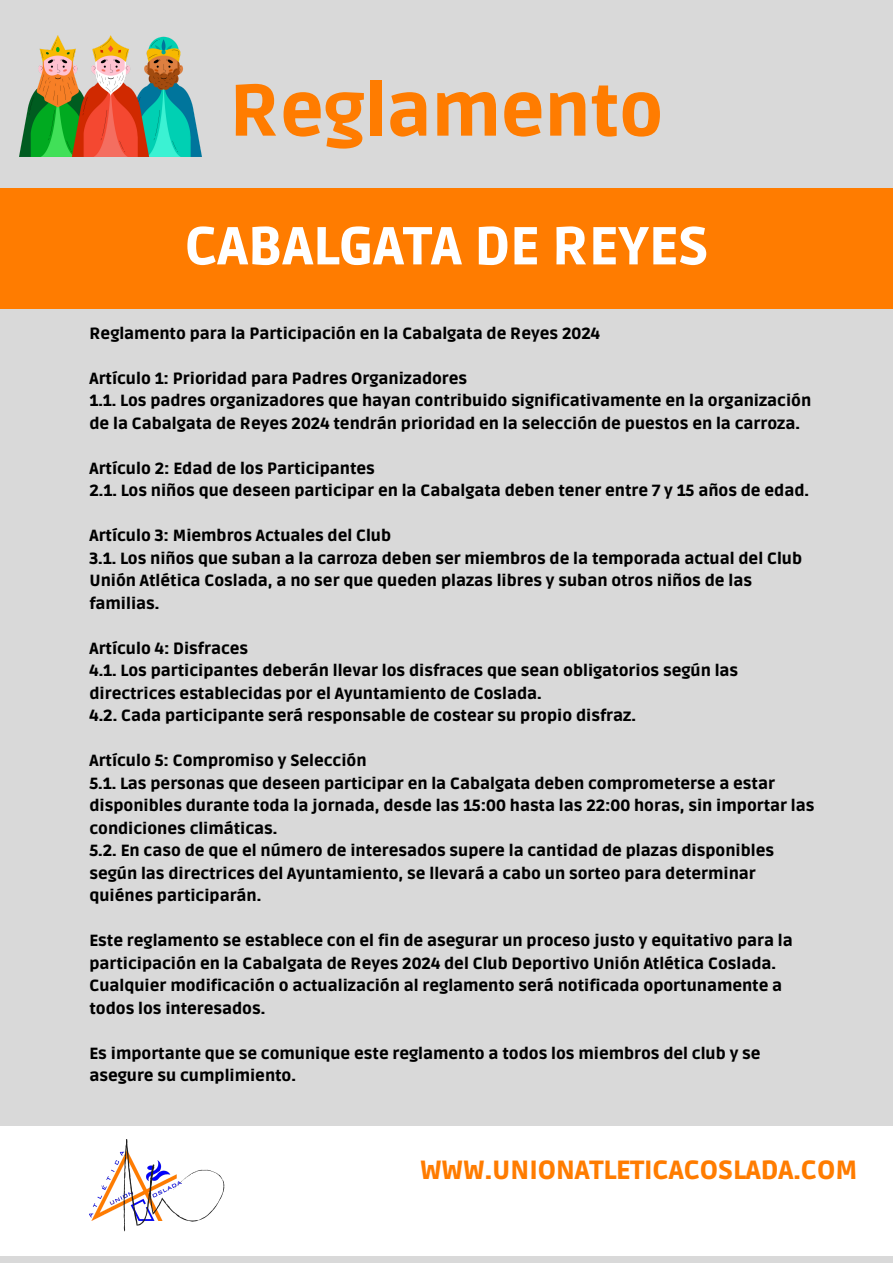
<style>
.page{position:relative;width:893px;height:1263px;background:#d9d9d9}
.page>*{position:absolute;margin:0;border:0;box-sizing:border-box;transform-origin:0 0}
.t1{font:900 72.3px "Ruda";color:#ff7c00}
.t2{font:900 53.03px "Ruda";color:#fff}
.t3{font:900 26.17px "Ruda";color:#ff7c00}
.t4{font:900 16.12px/22.5px "Ruda";color:#000}
</style>
<div class="page">
<div style="left:0;top:188px;width:893px;height:121px;background:#ff7c00"></div>
<div style="left:0;top:1126px;width:893px;height:129px;background:#fff"></div>
<img style="left:89px;top:1151px;width:35px;height:70px">
<img style="left:20px;top:35px;width:182px;height:122px">
<svg style="left:124px;top:1139px;width:100px;height:93px"></svg>
<p class="t1" style="left:230px;top:69px;width:435px">Reglamento</p>
<p class="t2" style="left:185px;top:215px;width:525px">CABALGATA DE REYES</p>
<p class="t4" style="left:89px;top:322px;width:512px">Reglamento para la Participación en la Cabalgata de Reyes 2024</p>
<p class="t4" style="left:89px;top:367px;width:379px">Artículo 1: Prioridad para Padres Organizadores</p>
<p class="t4" style="left:89px;top:390px;width:723px">1.1. Los padres organizadores que hayan contribuido significativamente en la organización de la Cabalgata de Reyes 2024 tendrán prioridad en la selección de puestos en la carroza.</p>
<p class="t4" style="left:89px;top:457px;width:287px">Artículo 2: Edad de los Participantes</p>
<p class="t4" style="left:89px;top:480px;width:721px">2.1. Los niños que deseen participar en la Cabalgata deben tener entre 7 y 15 años de edad.</p>
<p class="t4" style="left:89px;top:525px;width:303px">Artículo 3: Miembros Actuales del Club</p>
<p class="t4" style="left:89px;top:547px;width:714px">3.1. Los niños que suban a la carroza deben ser miembros de la temporada actual del Club<br>Unión Atlética Coslada, a no ser que queden plazas libres y suban otros niños de las familias.</p>
<p class="t4" style="left:89px;top:637px;width:160px">Artículo 4: Disfraces</p>
<p class="t4" style="left:89px;top:660px;width:650px">4.1. Los participantes deberán llevar los disfraces que sean obligatorios según las directrices establecidas por el Ayuntamiento de Coslada.</p>
<p class="t4" style="left:89px;top:705px;width:548px">4.2. Cada participante será responsable de costear su propio disfraz.</p>
<p class="t4" style="left:89px;top:750px;width:279px">Artículo 5: Compromiso y Selección</p>
<p class="t4" style="left:89px;top:772px;width:726px">5.1. Las personas que deseen participar en la Cabalgata deben comprometerse a estar disponibles durante toda la jornada, desde las 15:00 hasta las 22:00 horas, sin importar las condiciones climáticas.</p>
<p class="t4" style="left:89px;top:840px;width:686px">5.2. En caso de que el número de interesados supere la cantidad de plazas disponibles según las directrices del Ayuntamiento, se llevará a cabo un sorteo para determinar quiénes participarán.</p>
<p class="t4" style="left:89px;top:930px;width:705px">Este reglamento se establece con el fin de asegurar un proceso justo y equitativo para la participación en la Cabalgata de Reyes 2024 del Club Deportivo Unión Atlética Coslada.<br>Cualquier modificación o actualización al reglamento será notificada oportunamente a todos los interesados.</p>
<p class="t4" style="left:89px;top:1042px;width:672px">Es importante que se comunique este reglamento a todos los miembros del club y se asegure su cumplimiento.</p>
<p class="t3" style="left:420px;top:1154px;width:438px">WWW.UNIONATLETICACOSLADA.COM</p>
</div>
